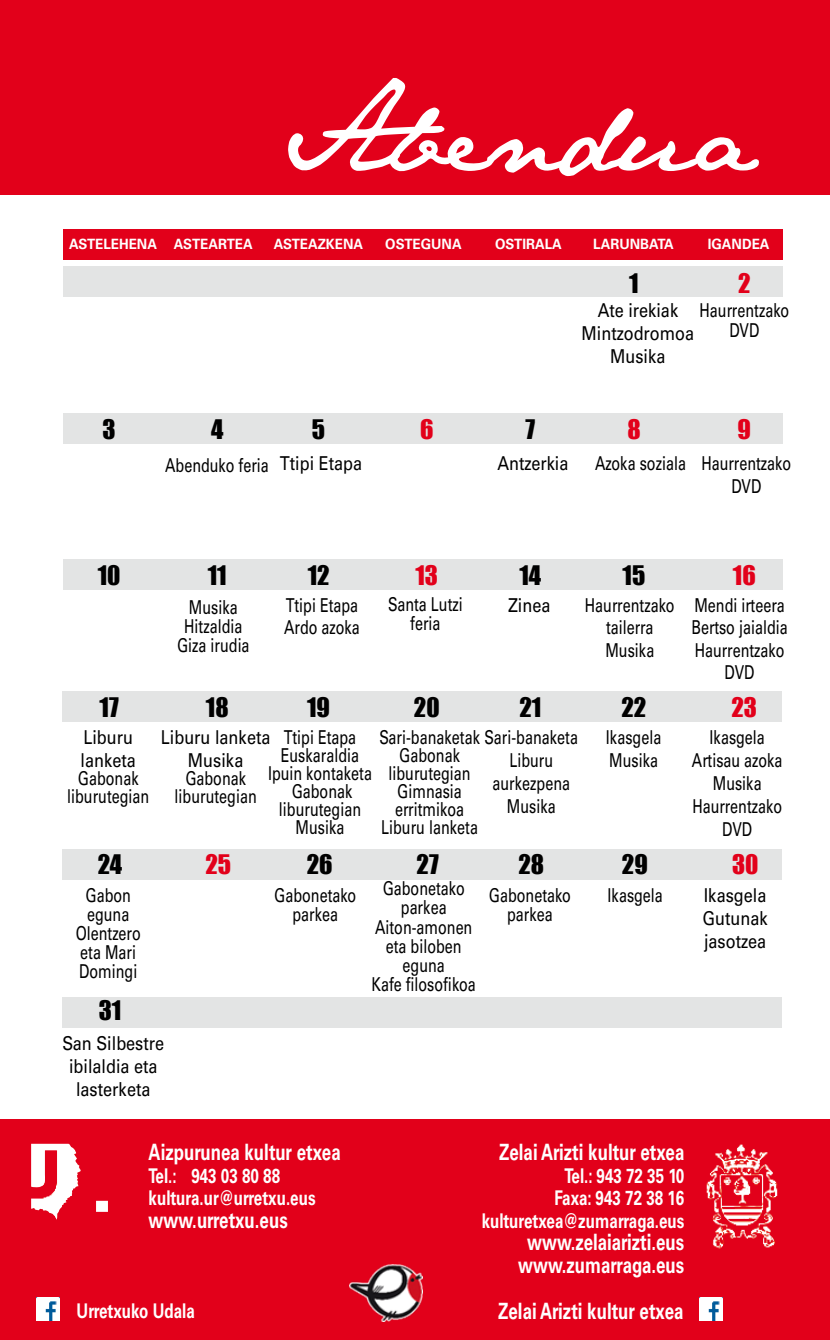
<style>
.page{position:relative;width:830px;height:1340px;background:#fff}
.page>*{position:absolute;margin:0;border:0;box-sizing:border-box;transform-origin:0 0}
.t1{font:italic 108px "Jane Austen";color:#fff}
.t2{font:24.75px "Impact";color:#000}
.t3{font:24.75px "Impact";color:#e2001a}
.t4{font:700 22.5px/22.5px "Univers";color:#fff;text-align:center;scale:.75 1}
.t5{font:700 20.25px/22.5px "Univers";color:#fff;scale:.75 1}
.t6{font:19.12px/19.1px "Univers";color:#000;text-align:center;scale:.75 1}
.t7{font:19.12px/22.9px "Univers";color:#000;text-align:center;scale:.85 1}
.t8{font:700 14.17px "Univers";color:#fff;scale:.94 1}
</style>
<div class="page">
<div style="left:62px;top:849px;width:719px;height:31px;background:#e3e4e4"></div>
<div style="left:62px;top:997px;width:719px;height:30px;background:#e3e4e4"></div>
<div style="left:62px;top:691px;width:719px;height:30px;background:#e3e4e4"></div>
<div style="left:0;top:0;width:829px;height:195px;background:#e2001a"></div>
<div style="left:0;top:1119px;width:829px;height:220px;background:#e2001a"></div>
<img style="left:31px;top:1143px;width:77px;height:76px">
<img style="left:36px;top:1297px;width:23px;height:23px">
<img style="left:699px;top:1297px;width:22px;height:23px">
<img style="left:706px;top:1144px;width:72px;height:105px">
<img style="left:349px;top:1264px;width:73px;height:57px">
<div style="left:63px;top:414px;width:719px;height:30px;background:#e3e4e4"></div>
<div style="left:63px;top:559px;width:719px;height:30px;background:#e3e4e4"></div>
<div style="left:63px;top:266px;width:719px;height:31px;background:#e3e4e4"></div>
<div style="left:63px;top:230px;width:719px;height:30px;background:#e2001a"></div>
<h1 class="t1" style="left:282px;top:70px;width:528px">Abendua</h1>
<p class="t8" style="left:69px;top:235px;width:197px">ASTELEHENA ASTEARTEA</p>
<p class="t8" style="left:273px;top:235px;width:97px">ASTEAZKENA</p>
<p class="t8" style="left:385px;top:235px;width:83px">OSTEGUNA</p>
<p class="t8" style="left:495px;top:235px;width:72px">OSTIRALA</p>
<p class="t8" style="left:593px;top:235px;width:87px">LARUNBATA</p>
<p class="t8" style="left:707px;top:235px;width:67px">IGANDEA</p>
<p class="t2" style="left:629px;top:268px;width:11px">1</p>
<p class="t3" style="left:737px;top:268px;width:14px">2</p>
<p class="t7" style="left:581px;top:299px;width:134px">Ate irekiak<br>Mintzodromoa<br>Musika</p>
<p class="t6" style="left:699px;top:301px;width:121px">Haurrentzako<br>DVD</p>
<p class="t2" style="left:102px;top:414px;width:15px">3</p>
<p class="t2" style="left:211px;top:414px;width:14px">4</p>
<p class="t2" style="left:312px;top:414px;width:15px">5</p>
<p class="t3" style="left:420px;top:414px;width:15px">6</p>
<p class="t2" style="left:525px;top:414px;width:11px">7</p>
<p class="t3" style="left:627px;top:414px;width:15px">8</p>
<p class="t3" style="left:737px;top:414px;width:15px">9</p>
<p class="t6" style="left:165px;top:455px;width:140px">Abenduko feria</p>
<p class="t7" style="left:280px;top:451px;width:98px">Ttipi Etapa</p>
<p class="t7" style="left:497px;top:451px;width:85px">Antzerkia</p>
<p class="t6" style="left:594px;top:453px;width:123px">Azoka soziala</p>
<p class="t6" style="left:701px;top:451px;width:121px;line-height:22.9px">Haurrentzako<br>DVD</p>
<p class="t2" style="left:98px;top:560px;width:24px">10</p>
<p class="t2" style="left:208px;top:560px;width:20px">11</p>
<p class="t2" style="left:307px;top:560px;width:23px">12</p>
<p class="t3" style="left:415px;top:560px;width:24px">13</p>
<p class="t2" style="left:519px;top:560px;width:23px">14</p>
<p class="t2" style="left:622px;top:560px;width:24px">15</p>
<p class="t3" style="left:732px;top:560px;width:24px">16</p>
<p class="t6" style="left:177px;top:597px;width:98px">Musika<br>Hitzaldia<br>Giza irudia</p>
<p class="t6" style="left:388px;top:594px;width:101px">Santa Lutzi feria</p>
<p class="t6" style="left:285px;top:595px;width:98px">Ttipi Etapa</p>
<p class="t7" style="left:508px;top:593px;width:51px">Zinea</p>
<p class="t6" style="left:284px;top:618px;width:102px">Ardo azoka</p>
<p class="t6" style="left:584px;top:593px;width:121px;line-height:22.5px">Haurrentzako tailerra<br>Musika</p>
<p class="t6" style="left:691px;top:593px;width:130px;line-height:22.5px">Mendi irteera<br>Bertso jaialdia<br>Haurrentzako<br>DVD</p>
<p class="t2" style="left:100px;top:692px;width:21px">17</p>
<p class="t2" style="left:206px;top:692px;width:24px">18</p>
<p class="t2" style="left:307px;top:692px;width:24px">19</p>
<p class="t2" style="left:413px;top:692px;width:27px">20</p>
<p class="t2" style="left:519px;top:692px;width:23px">21</p>
<p class="t2" style="left:621px;top:692px;width:26px">22</p>
<p class="t3" style="left:731px;top:692px;width:27px">23</p>
<p class="t7" style="left:80px;top:726px;width:67px;text-align:left">Liburu lanketa</p>
<p class="t6" style="left:67px;top:769px;width:111px;line-height:18px">Gabonak liburutegian</p>
<p class="t7" style="left:161px;top:726px;width:130px">Liburu lanketa<br>Musika</p>
<p class="t6" style="left:174px;top:769px;width:111px;line-height:18px">Gabonak liburutegian</p>
<p class="t6" style="left:268px;top:728px;width:140px;line-height:18px">Ttipi Etapa<br>Euskaraldia<br>Ipuin kontaketa<br>Gabonak liburutegian<br>Musika</p>
<p class="t6" style="left:379px;top:727px;width:266px">Sari-banaketak Sari-banaketa</p>
<p class="t6" style="left:509px;top:750px;width:60px">Liburu</p>
<p class="t6" style="left:492px;top:773px;width:105px">aurkezpena</p>
<p class="t6" style="left:506px;top:796px;width:67px">Musika</p>
<p class="t6" style="left:381px;top:746px;width:130px;line-height:18px">Gabonak liburutegian<br>Gimnasia erritmikoa<br>Liburu lanketa</p>
<p class="t6" style="left:605px;top:726px;width:75px;line-height:22.9px;text-align:left">Ikasgela<br>Musika</p>
<p class="t6" style="left:691px;top:726px;width:122px;line-height:22.9px">Ikasgela<br>Artisau azoka<br>Musika<br>Haurrentzako<br>DVD</p>
<p class="t2" style="left:98px;top:848px;width:26px">24</p>
<p class="t3" style="left:205px;top:848px;width:27px">25</p>
<p class="t2" style="left:306px;top:848px;width:27px">26</p>
<p class="t2" style="left:416px;top:848px;width:24px">27</p>
<p class="t2" style="left:518px;top:848px;width:27px">28</p>
<p class="t2" style="left:621px;top:848px;width:27px">29</p>
<p class="t3" style="left:731px;top:848px;width:28px">30</p>
<p class="t6" style="left:76px;top:885px;width:88px">Gabon eguna<br>Olentzero eta Mari<br>Domingi</p>
<p class="t2" style="left:99px;top:995px;width:24px">31</p>
<p class="t7" style="left:62px;top:1031px;width:121px">San Silbestre ibilaldia eta lasterketa</p>
<p class="t6" style="left:382px;top:879px;width:111px">Gabonetako</p>
<p class="t6" style="left:607px;top:885px;width:75px">Ikasgela</p>
<p class="t6" style="left:274px;top:885px;width:111px">Gabonetako parkea</p>
<p class="t7" style="left:702px;top:883px;width:78px;text-align:justify">Ikasgela Gutunak jasotzea</p>
<p class="t6" style="left:488px;top:885px;width:111px">Gabonetako parkea</p>
<p class="t6" style="left:371px;top:898px;width:141px">parkea<br>Aiton-amonen eta biloben eguna<br>Kafe filosofikoa</p>
<p class="t4" style="left:148px;top:1140px;width:257px">Aizpurunea kultur etxea</p>
<p class="t5" style="left:148px;top:1164px;width:224px">Tel.: 943 03 80 88 kultura.ur@urretxu.eus</p>
<p class="t4" style="left:148px;top:1208px;width:187px">www.urretxu.eus</p>
<p class="t4" style="left:499px;top:1140px;width:248px">Zelai Arizti kultur etxea</p>
<p class="t5" style="left:481px;top:1164px;width:272px;text-align:right">Tel.: 943 72 35 10<br>Faxa: 943 72 38 16 kulturetxea@zumarraga.eus</p>
<p class="t4" style="left:518px;top:1230px;width:223px">www.zelaiarizti.eus www.zumarraga.eus</p>
<p class="t5" style="left:76px;top:1299px;width:159px">Urretxuko Udala</p>
<p class="t4" style="left:498px;top:1300px;width:248px">Zelai Arizti kultur etxea</p>
</div>
